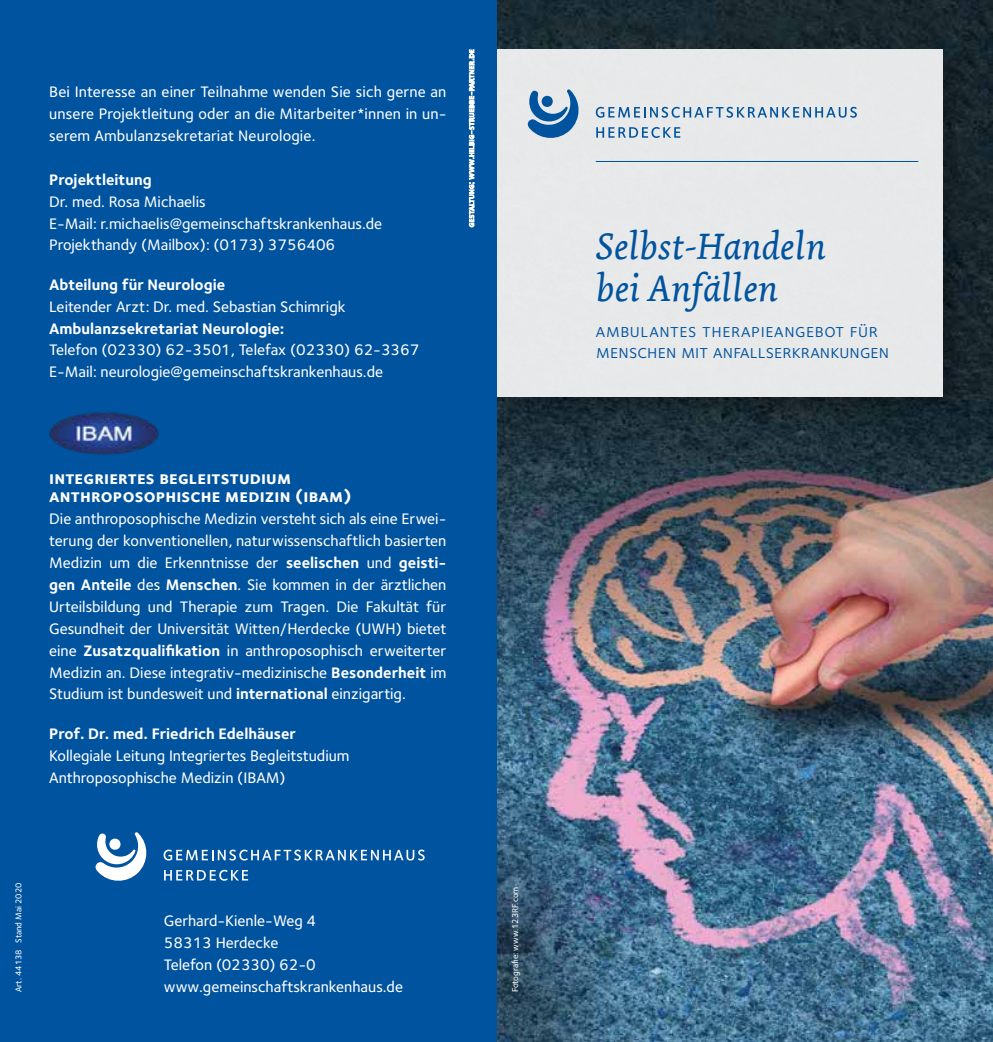
<style>
.page{position:relative;width:993px;height:1042px;background:#fff}
.page>*{position:absolute;margin:0;border:0;box-sizing:border-box;transform-origin:0 0}
.t1{font:italic 38.5px/42px "Dolly";letter-spacing:.005em;color:#00539e}
.t2{font:19.25px/21px "Foundry Sterling Book Expert";letter-spacing:.015em;color:#00539e}
.t3{font:18.38px/18.9px "Foundry Sterling Bold Expert";letter-spacing:.01em;color:#fff}
.t4{font:500 15.75px/21.9px "Foundry Sterling";color:#fff}
.t5{font:700 15.75px "Foundry Sterling";color:#fff}
.t6{font:500 8.75px "Foundry Sterling";color:#fff}
.s1{font-weight:700}
</style>
<div class="page">
<img style="left:496px;top:0;width:496px;height:1042px">
<div style="left:499px;top:52px;width:465px;height:367px;background:#000;opacity:.2"></div>
<div style="left:496px;top:50px;width:447px;height:347px;background:#e7e9e9"></div>
<hr style="left:595px;top:161px;width:322px;height:1px;background:#00539e">
<svg style="left:596px;top:127px;width:84px;height:11px"></svg>
<svg style="left:595px;top:107px;width:261px;height:11px"></svg>
<svg style="left:527px;top:89px;width:52px;height:49px"></svg>
<div style="left:0;top:0;width:496px;height:1042px;background:#00539e"></div>
<img style="left:49px;top:412px;width:110px;height:43px">
<svg style="left:469px;top:50px;width:5px;height:177px"></svg>
<svg style="left:164px;top:870px;width:84px;height:11px"></svg>
<svg style="left:163px;top:849px;width:261px;height:11px"></svg>
<svg style="left:95px;top:832px;width:52px;height:49px"></svg>
<p class="t4" style="left:49px;top:81px;width:398px;text-align:justify">Bei Interesse an einer Teilnahme wenden Sie sich gerne an unsere Projektleitung oder an die Mitarbeiter*innen in un&shy;serem Ambulanzsekretariat Neurologie.</p>
<p class="t5" style="left:49px;top:170px;width:104px">Projektleitung</p>
<p class="t4" style="left:49px;top:190px;width:334px">Dr. med. Rosa Michaelis<br>E-Mail: r.michaelis@gemeinschaftskrankenhaus.de<br>Projekthandy (Mailbox): (0173) 3756406</p>
<p class="t5" style="left:49px;top:275px;width:177px">Abteilung für Neurologie</p>
<p class="t4" style="left:49px;top:295px;width:298px">Leitender Arzt: Dr. med. Sebastian Schimrigk</p>
<p class="t5" style="left:49px;top:319px;width:237px">Ambulanzsekretariat Neurologie:</p>
<p class="t4" style="left:49px;top:339px;width:371px">Telefon (02330) 62-3501, Telefax (02330) 62-3367<br>E-Mail: neurologie@gemeinschaftskrankenhaus.de</p>
<p class="t3" style="left:49px;top:468px;width:304px">integriertes begleitstudium anthroposophische medizin (ibam)</p>
<p class="t4" style="left:49px;top:508px;width:398px;text-align:justify">Die anthroposophische Medizin versteht sich als eine Erwei&shy;terung der konventionellen, naturwissenschaftlich basierten Medizin um die Erkenntnisse der <span class="s1">seelischen</span> und <span class="s1">geisti&shy;gen Anteile</span> des <span class="s1">Menschen</span>. Sie kommen in der ärztlichen Urteilsbildung und Therapie zum Tragen. Die Fakultät für Gesundheit der Universität Witten/Herdecke (UWH) bietet eine <span class="s1">Zusatzqualifikation</span> in anthroposophisch erweiterter Medizin an. Diese integrativ-medizinische <span class="s1">Besonderheit</span> im Studium ist bundesweit und <span class="s1">international</span> einzigartig.</p>
<p class="t5" style="left:49px;top:724px;width:248px">Prof. Dr. med. Friedrich Edelhäuser</p>
<p class="t4" style="left:49px;top:744px;width:302px">Kollegiale Leitung Integriertes Begleitstudium<br>Anthroposophische Medizin (IBAM)</p>
<p class="t6" style="left:14px;top:992px;width:111px;rotate:-90deg">Art. 44138 Stand Mai 2020</p>
<p class="t6" style="left:510px;top:992px;width:107px;rotate:-90deg">Fotografie: www.123RF.com</p>
<p class="t4" style="left:164px;top:910px;width:241px">Gerhard-Kienle-Weg 4<br>58313 Herdecke<br>Telefon (02330) 62-0 www.gemeinschaftskrankenhaus.de</p>
<h1 class="t1" style="left:595px;top:226px;width:231px">Selbst-Handeln bei Anfällen</h1>
<p class="t2" style="left:595px;top:320px;width:295px">ambulantes therapieangebot für menschen mit anfallserkrankungen</p>
</div>
